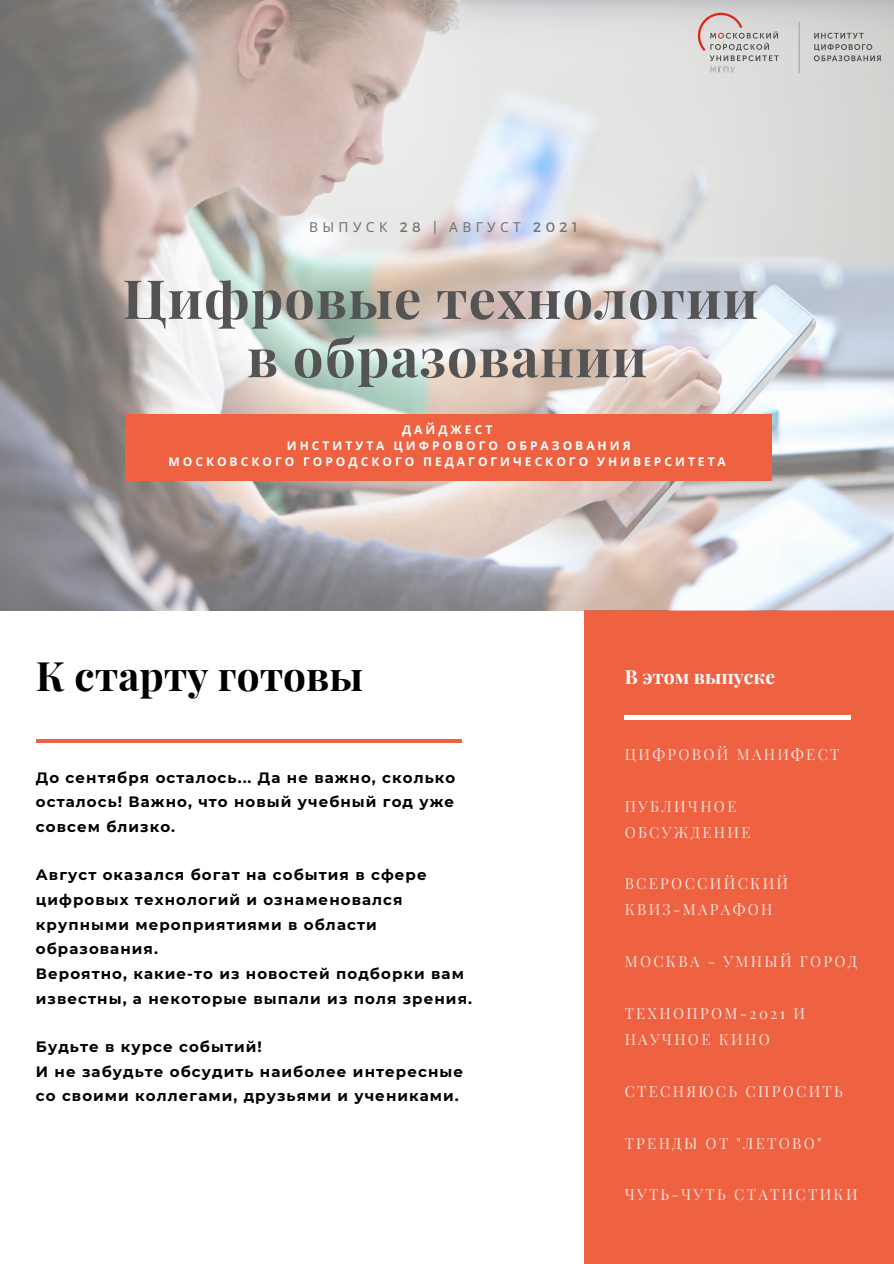
<style>
.page{position:relative;width:894px;height:1264px;background:#fff}
.page>*{position:absolute;margin:0;border:0;box-sizing:border-box;transform-origin:0 0}
.t1{font:700 54px "Playfair Display";letter-spacing:.02em;color:#545454}
.t2{font:700 40.5px "Playfair Display";color:#000}
.t3{font:700 19.5px "Playfair Display";color:#fff}
.t4{font:700 15px/24.6px "Montserrat";letter-spacing:.07em;color:#000}
.t5{font:15px/26px "Playfair Display";letter-spacing:.15em;color:#fff}
.t6{font:13.65px "Noto Sans";letter-spacing:.32em;color:#737373}
.t7{font:700 12px "Noto Sans";letter-spacing:.25em;color:#fff}
.s1{font-family:"Montserrat"}
</style>
<div class="page">
<div style="left:583px;top:610px;width:310px;height:653px;background:#ee6241"></div>
<img style="left:0;top:0;width:893px;height:610px">
<div style="left:125px;top:414px;width:646px;height:66px;background:#ee6241"></div>
<hr style="left:36px;top:739px;width:426px;height:3px;background:#ee6241">
<hr style="left:624px;top:715px;width:226px;height:4px;background:#fff">
<img style="left:685px;top:0;width:208px;height:89px">
<p class="t6" style="left:309px;top:218px;width:270px">ВЫПУСК <span class="s1">28 |</span> АВГУСТ <span class="s1">2021</span></p>
<p class="t1" style="left:123px;top:260px;width:636px">Цифровые технологии</p>
<p class="t1" style="left:247px;top:319px;width:401px">в образовании</p>
<p class="t7" style="left:402px;top:421px;width:92px">ДАЙДЖЕСТ</p>
<p class="t7" style="left:287px;top:437px;width:345px">ИНСТИТУТА ЦИФРОВОГО ОБРАЗОВАНИЯ</p>
<p class="t7" style="left:168px;top:453px;width:559px">МОСКОВСКОГО ГОРОДСКОГО ПЕДАГОГИЧЕСКОГО УНИВЕРСИТЕТА</p>
<p class="t2" style="left:36px;top:647px;width:328px">К старту готовы</p>
<p class="t4" style="left:36px;top:765px;width:421px;text-align:justify">До сентября осталось... Да не важно, сколько осталось! Важно, что новый учебный год уже совсем близко.</p>
<p class="t4" style="left:36px;top:862px;width:392px">Август оказался богат на события в сфере цифровых технологий и ознаменовался крупными мероприятиями в области образования.</p>
<p class="t4" style="left:36px;top:961px;width:437px">Вероятно, какие-то из новостей подборки вам известны, а некоторые выпали из поля зрения.</p>
<p class="t4" style="left:36px;top:1034px;width:227px">Будьте в курсе событий!</p>
<p class="t4" style="left:36px;top:1059px;width:428px">И не забудьте обсудить наиболее интересные со своими коллегами, друзьями и учениками.</p>
<p class="t3" style="left:624px;top:662px;width:152px">В этом выпуске</p>
<p class="t5" style="left:624px;top:740px;width:216px">ЦИФРОВОЙ МАНИФЕСТ</p>
<p class="t5" style="left:624px;top:792px;width:127px">ПУБЛИЧНОЕ<br>ОБСУЖДЕНИЕ</p>
<p class="t5" style="left:624px;top:870px;width:165px">ВСЕРОССИЙСКИЙ<br>КВИЗ-МАРАФОН</p>
<p class="t5" style="left:624px;top:948px;width:234px">МОСКВА - УМНЫЙ ГОРОД</p>
<p class="t5" style="left:624px;top:999px;width:182px">ТЕХНОПРОМ-2021 И<br>НАУЧНОЕ КИНО</p>
<p class="t5" style="left:624px;top:1077px;width:220px">СТЕСНЯЮСЬ СПРОСИТЬ</p>
<p class="t5" style="left:624px;top:1129px;width:198px">ТРЕНДЫ ОТ "ЛЕТОВО"</p>
<p class="t5" style="left:624px;top:1181px;width:234px">ЧУТЬ-ЧУТЬ СТАТИСТИКИ</p>
</div>
